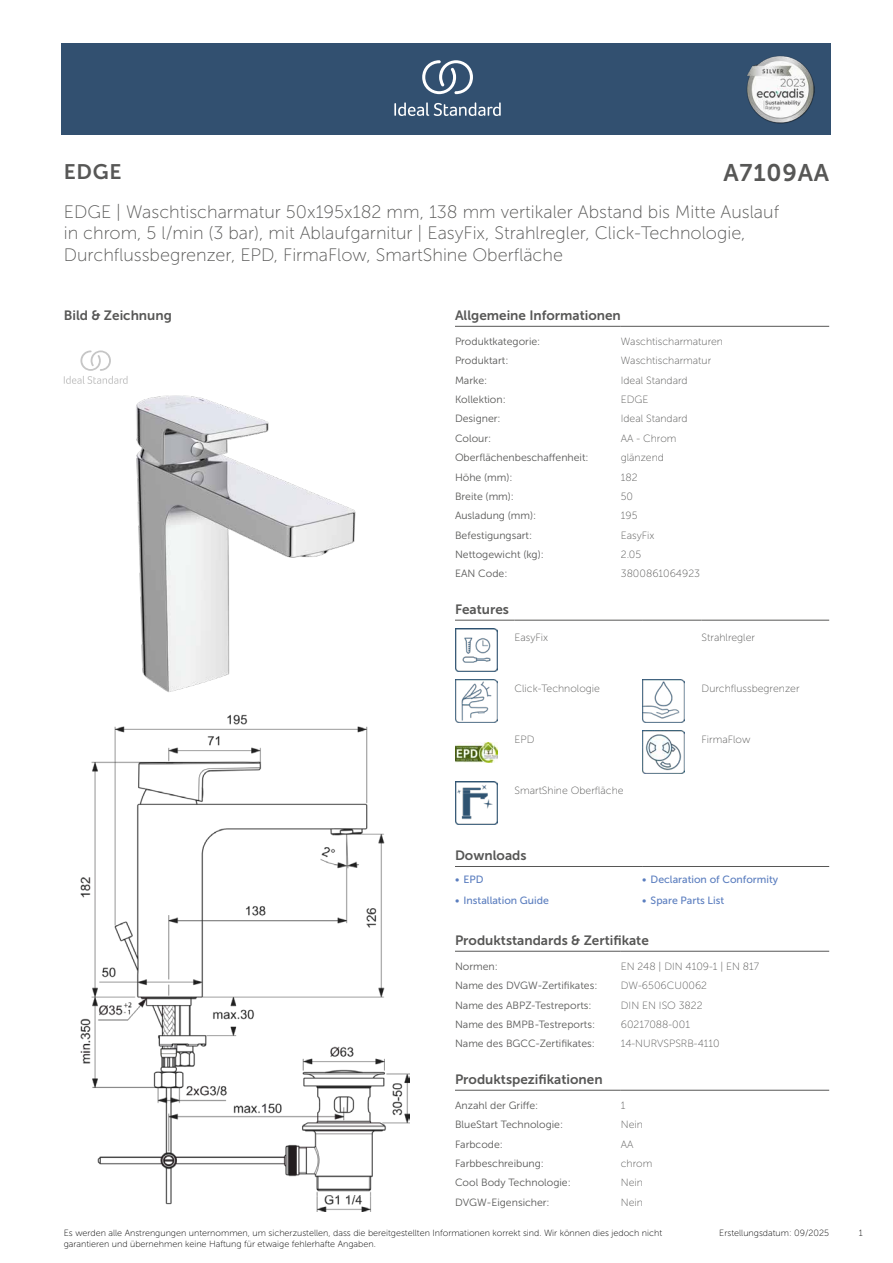
<style>
.page{position:relative;width:893px;height:1263px;background:#fff}
.page>*{position:absolute;margin:0;border:0;box-sizing:border-box;transform-origin:0 0}
.t1{font:24px "Museo Sans 700";letter-spacing:.035em;color:#575756}
.t2{font:21px "Museo Sans 700";color:#575756}
.t3{font:18px/21.6px "Museo Sans 100";color:#575756}
.head_9pt{font:13.5px "Museo Sans 700";color:#575756}
.head_general{font:10.5px "Museo Sans 300";color:#575756}
.value_general{font:10.5px "Museo Sans 100";color:#575756}
.links{font:10.5px "Museo Sans 500";color:#5b7ebf}
.t4{font:9px/10.8px "Museo Sans 100";color:#000}
</style>
<div class="page">
<div style="left:62px;top:43px;width:769px;height:91px;background:#325070"></div>
<hr style="left:455px;top:326px;width:166px;height:1px;background:#575756">
<hr style="left:621px;top:326px;width:208px;height:1px;background:#575756">
<hr style="left:455px;top:620px;width:59px;height:1px;background:#575756">
<hr style="left:514px;top:620px;width:128px;height:1px;background:#575756">
<hr style="left:642px;top:620px;width:60px;height:1px;background:#575756">
<hr style="left:702px;top:620px;width:127px;height:1px;background:#575756">
<img style="left:455px;top:629px;width:42px;height:42px">
<img style="left:455px;top:680px;width:42px;height:42px">
<img style="left:642px;top:680px;width:43px;height:42px">
<img style="left:455px;top:742px;width:42px;height:20px">
<img style="left:642px;top:731px;width:43px;height:42px">
<img style="left:455px;top:782px;width:42px;height:42px">
<hr style="left:455px;top:866px;width:187px;height:1px;background:#575756">
<hr style="left:642px;top:866px;width:187px;height:1px;background:#575756">
<hr style="left:455px;top:951px;width:166px;height:1px;background:#575756">
<hr style="left:621px;top:951px;width:208px;height:1px;background:#575756">
<hr style="left:455px;top:1090px;width:166px;height:1px;background:#575756">
<hr style="left:621px;top:1090px;width:208px;height:1px;background:#575756">
<svg style="left:64px;top:350px;width:64px;height:34px"></svg>
<img style="left:136px;top:395px;width:220px;height:297px">
<img style="left:80px;top:714px;width:330px;height:497px">
<svg style="left:394px;top:102px;width:107px;height:14px"></svg>
<svg style="left:422px;top:60px;width:51px;height:34px"></svg>
<img style="left:746px;top:56px;width:68px;height:67px">
<h2 class="t2" style="left:64px;top:160px;width:59px">EDGE</h2>
<h1 class="t1" style="left:723px;top:160px;width:107px">A7109AA</h1>
<p class="t3" style="left:64px;top:201px;width:717px">EDGE | Waschtischarmatur 50x195x182 mm, 138 mm vertikaler Abstand bis Mitte Auslauf in chrom, 5 l/min (3 bar), mit Ablaufgarnitur | EasyFix, Strahlregler, Click-Technologie,<br>Durchflussbegrenzer, EPD, FirmaFlow, SmartShine Oberfläche</p>
<h2 class="head_9pt" style="left:64px;top:308px;width:110px">Bild &amp; Zeichnung</h2>
<h2 class="head_9pt" style="left:455px;top:308px;width:167px">Allgemeine Informationen</h2>
<h3 class="head_general" style="left:455px;top:336px;width:87px">Produktkategorie:</h3>
<p class="value_general" style="left:621px;top:336px;width:104px">Waschtischarmaturen</p>
<h3 class="head_general" style="left:455px;top:355px;width:55px">Produktart:</h3>
<p class="value_general" style="left:621px;top:355px;width:92px">Waschtischarmatur</p>
<h3 class="head_general" style="left:455px;top:374px;width:34px">Marke:</h3>
<p class="value_general" style="left:621px;top:374px;width:68px">Ideal Standard</p>
<h3 class="head_general" style="left:455px;top:394px;width:52px">Kollektion:</h3>
<p class="value_general" style="left:621px;top:394px;width:29px">EDGE</p>
<h3 class="head_general" style="left:455px;top:413px;width:47px">Designer:</h3>
<p class="value_general" style="left:621px;top:413px;width:68px">Ideal Standard</p>
<h3 class="head_general" style="left:455px;top:432px;width:38px">Colour:</h3>
<p class="value_general" style="left:621px;top:433px;width:57px">AA - Chrom</p>
<h3 class="head_general" style="left:455px;top:452px;width:135px">Oberflächenbeschaffenheit:</h3>
<p class="value_general" style="left:621px;top:452px;width:45px">glänzend</p>
<h3 class="head_general" style="left:455px;top:471px;width:59px">Höhe (mm):</h3>
<p class="value_general" style="left:621px;top:471px;width:18px">182</p>
<h3 class="head_general" style="left:455px;top:491px;width:61px">Breite (mm):</h3>
<p class="value_general" style="left:621px;top:491px;width:14px">50</p>
<h3 class="head_general" style="left:455px;top:510px;width:83px">Ausladung (mm):</h3>
<p class="value_general" style="left:621px;top:510px;width:18px">195</p>
<h3 class="head_general" style="left:455px;top:529px;width:79px">Befestigungsart:</h3>
<p class="value_general" style="left:621px;top:529px;width:35px">EasyFix</p>
<h3 class="head_general" style="left:455px;top:549px;width:90px">Nettogewicht (kg):</h3>
<p class="value_general" style="left:621px;top:549px;width:22px">2.05</p>
<h3 class="head_general" style="left:455px;top:568px;width:54px">EAN Code:</h3>
<p class="value_general" style="left:621px;top:568px;width:81px">3800861064923</p>
<h2 class="head_9pt" style="left:455px;top:602px;width:55px">Features</h2>
<p class="value_general" style="left:514px;top:632px;width:35px">EasyFix</p>
<p class="value_general" style="left:702px;top:632px;width:55px">Strahlregler</p>
<p class="value_general" style="left:514px;top:683px;width:87px">Click-Technologie</p>
<p class="value_general" style="left:702px;top:683px;width:99px">Durchflussbegrenzer</p>
<p class="value_general" style="left:514px;top:734px;width:21px">EPD</p>
<p class="value_general" style="left:702px;top:734px;width:50px">FirmaFlow</p>
<p class="value_general" style="left:514px;top:785px;width:111px">SmartShine Oberfläche</p>
<h2 class="head_9pt" style="left:455px;top:848px;width:73px">Downloads</h2>
<p class="links" style="left:455px;top:874px;width:30px">• EPD</p>
<p class="links" style="left:642px;top:874px;width:138px">• Declaration of Conformity</p>
<p class="links" style="left:455px;top:895px;width:95px">• Installation Guide</p>
<p class="links" style="left:642px;top:895px;width:84px">• Spare Parts List</p>
<h2 class="head_9pt" style="left:455px;top:933px;width:195px">Produktstandards &amp; Zertifikate</h2>
<h3 class="head_general" style="left:455px;top:961px;width:44px">Normen:</h3>
<p class="value_general" style="left:621px;top:961px;width:140px">EN 248 | DIN 4109-1 | EN 817</p>
<h3 class="head_general" style="left:455px;top:980px;width:144px">Name des DVGW-Zertifikates:</h3>
<p class="value_general" style="left:621px;top:980px;width:88px">DW-6506CU0062</p>
<h3 class="head_general" style="left:455px;top:999px;width:138px">Name des ABPZ-Testreports:</h3>
<p class="value_general" style="left:621px;top:999px;width:83px">DIN EN ISO 3822</p>
<h3 class="head_general" style="left:455px;top:1019px;width:142px">Name des BMPB-Testreports:</h3>
<p class="value_general" style="left:621px;top:1019px;width:71px">60217088-001</p>
<h3 class="head_general" style="left:455px;top:1038px;width:141px">Name des BGCC-Zertifikates:</h3>
<p class="value_general" style="left:621px;top:1038px;width:100px">14-NURVSPSRB-4110</p>
<h2 class="head_9pt" style="left:455px;top:1072px;width:149px">Produktspezifikationen</h2>
<h3 class="head_general" style="left:455px;top:1100px;width:85px">Anzahl der Griffe:</h3>
<p class="value_general" style="left:621px;top:1100px;width:6px">1</p>
<h3 class="head_general" style="left:455px;top:1119px;width:110px">BlueStart Technologie:</h3>
<p class="value_general" style="left:621px;top:1119px;width:24px">Nein</p>
<h3 class="head_general" style="left:455px;top:1138px;width:49px">Farbcode:</h3>
<p class="value_general" style="left:621px;top:1138px;width:14px">AA</p>
<h3 class="head_general" style="left:455px;top:1158px;width:90px">Farbbeschreibung:</h3>
<p class="value_general" style="left:621px;top:1158px;width:33px">chrom</p>
<h3 class="head_general" style="left:455px;top:1177px;width:117px">Cool Body Technologie:</h3>
<p class="value_general" style="left:621px;top:1177px;width:24px">Nein</p>
<h3 class="head_general" style="left:455px;top:1196px;width:96px">DVGW-Eigensicher:</h3>
<p class="value_general" style="left:621px;top:1196px;width:24px">Nein</p>
<p class="t4" style="left:64px;top:1227px;width:600px">Es werden alle Anstrengungen unternommen, um sicherzustellen, dass die bereitgestellten Informationen korrekt sind. Wir können dies jedoch nicht garantieren und übernehmen keine Haftung für etwaige fehlerhafte Angaben.</p>
<p class="t4" style="left:719px;top:1227px;width:111px">Erstellungsdatum: 09/2025</p>
<p class="t4" style="left:859px;top:1227px;width:5px">1</p>
</div>
